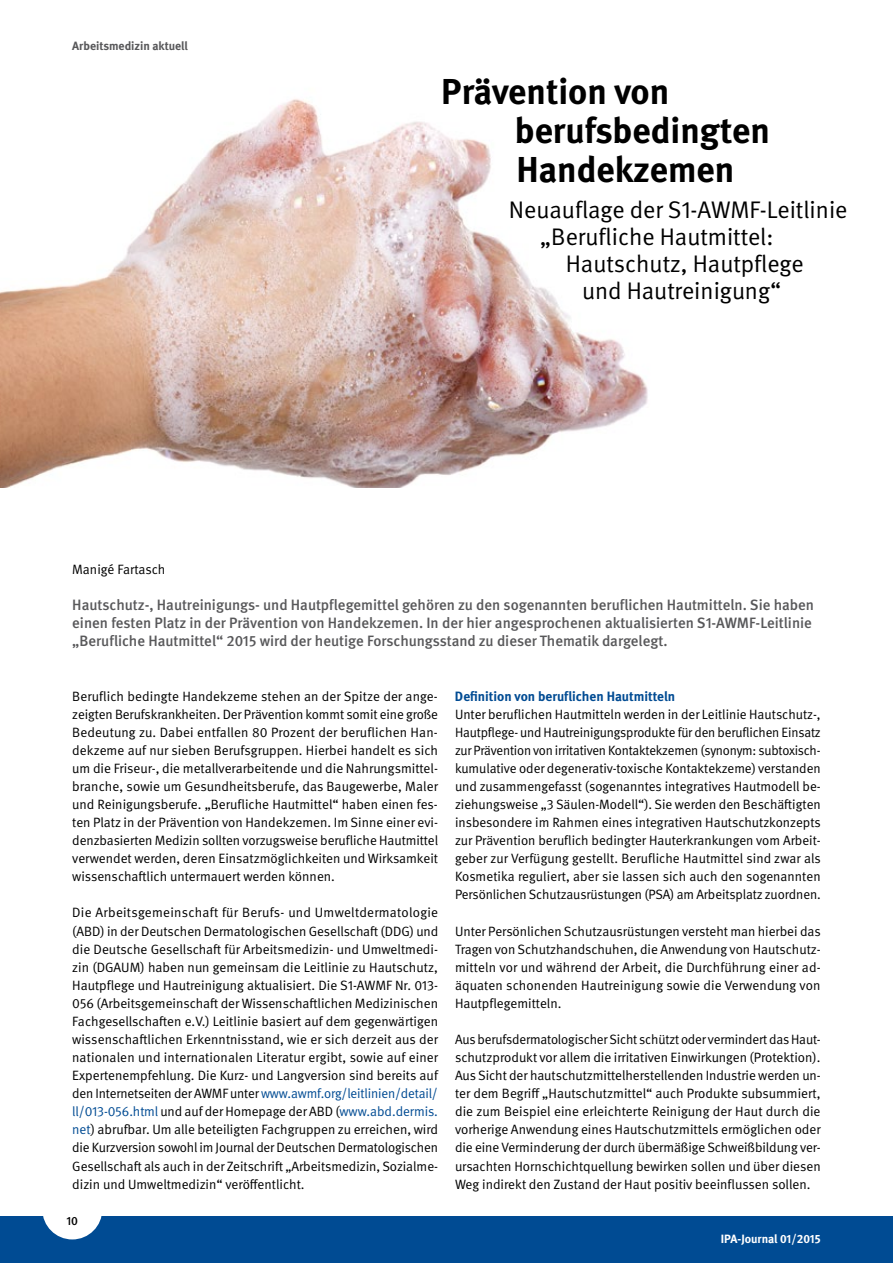
<style>
.page{position:relative;width:893px;height:1263px;background:#fff}
.page>*{position:absolute;margin:0;border:0;box-sizing:border-box;transform-origin:0 0}
.t1{font:700 36px/39px "DGUV Meta";color:#000}
.t2{font:24px "DGUV Meta";color:#000}
.t3{font:500 15px/18px "DGUV Meta";color:#58585a}
.t4{font:13.5px/18px "DGUV Meta";color:#000;text-align:justify}
.t5{font:700 13.5px "DGUV Meta";color:#004b93}
.t6{font:700 12px "DGUV Meta";color:#58585a}
.t7{font:700 12px "DGUV Meta";letter-spacing:-.005em;color:#fff}
.t8{font:500 12px "DGUV Meta";color:#000}
.s1{color:#004b93}
</style>
<div class="page">
<div style="left:0;top:1216px;width:893px;height:47px;background:#004b93"></div>
<img style="left:0;top:99px;width:648px;height:389px">
<div style="left:42px;top:1179px;width:60px;height:60px;background:#fff;border-radius:50%"></div>
<p class="t6" style="left:72px;top:39px;width:117px">Arbeitsmedizin aktuell</p>
<p class="t4" style="left:72px;top:561px;width:95px">Manigé Fartasch</p>
<h1 class="t1" style="left:515px;top:73px;width:257px;text-indent:-74px">Prävention von berufsbedingten<br>Handekzemen</h1>
<h2 class="t2" style="left:509px;top:196px;width:340px">Neuauflage der S1-AWMF-Leitlinie</h2>
<h2 class="t2" style="left:540px;top:223px;width:235px">„Berufliche Hautmittel:</h2>
<h2 class="t2" style="left:566px;top:250px;width:239px">Hautschutz, Hautpflege</h2>
<h2 class="t2" style="left:582px;top:277px;width:200px">und Hautreinigung“</h2>
<p class="t3" style="left:72px;top:596px;width:743px">Hautschutz-, Hautreinigungs- und Hautpflegemittel gehören zu den sogenannten beruflichen Hautmitteln. Sie haben einen festen Platz in der Prävention von Handekzemen. In der hier angesprochenen aktualisierten S1-AWMF-Leitlinie „Berufliche Hautmittel“ 2015 wird der heutige Forschungsstand zu dieser Thematik dargelegt.</p>
<p class="t4" style="left:72px;top:687px;width:367px">Beruflich bedingte Handekzeme stehen an der Spitze der ange&shy;zeigten Berufskrankheiten. Der Prävention kommt somit eine große Bedeutung zu. Dabei entfallen 80 Prozent der beruflichen Han&shy;dekzeme auf nur sieben Berufsgruppen. Hierbei handelt es sich um die Friseur-, die metallverarbeitende und die Nahrungsmittel&shy;branche, sowie um Gesundheitsberufe, das Baugewerbe, Maler und Reinigungsberufe. „Berufliche Hautmittel“ haben einen fes&shy;ten Platz in der Prävention von Handekzemen. Im Sinne einer evi&shy;denzbasierten Medizin sollten vorzugsweise berufliche Hautmittel verwendet werden, deren Einsatzmöglichkeiten und Wirksamkeit wissenschaftlich untermauert werden können.</p>
<p class="t4" style="left:72px;top:904px;width:367px">Die Arbeitsgemeinschaft für Berufs- und Umweltdermatologie (ABD) in der Deutschen Dermatologischen Gesellschaft (DDG) und die Deutsche Gesellschaft für Arbeitsmedizin- und Umweltmedi&shy;zin (DGAUM) haben nun gemeinsam die Leitlinie zu Hautschutz, Hautpflege und Hautreinigung aktualisiert. Die S1-AWMF Nr. 013- 056 (Arbeitsgemeinschaft der Wissenschaftlichen Medizinischen Fachgesellschaften e.V.) Leitlinie basiert auf dem gegenwärtigen wissenschaftlichen Erkenntnisstand, wie er sich derzeit aus der nationalen und internationalen Literatur ergibt, sowie auf einer Expertenempfehlung. Die Kurz- und Langversion sind bereits auf den Internetseiten der AWMF unter <span class="s1">www.awmf.org/leitlinien/detail/ ll/013-056.html</span> und auf der Homepage der ABD (<span class="s1">www.abd.dermis. net</span>) abrufbar. Um alle beteiligten Fachgruppen zu erreichen, wird die Kurzversion sowohl im Journal der Deutschen Dermatologischen Gesellschaft als auch in der Zeitschrift „Arbeitsmedizin, Sozialme&shy;dizin und Umweltmedizin“ veröffentlicht.</p>
<p class="t8" style="left:66px;top:1213px;width:13px">10</p>
<p class="t5" style="left:455px;top:688px;width:222px">Definition von beruflichen Hautmitteln</p>
<p class="t4" style="left:455px;top:705px;width:367px">Unter beruflichen Hautmitteln werden in der Leitlinie Hautschutz-, Hautpflege- und Hautreinigungsprodukte für den beruflichen Einsatz zur Prävention von irritativen Kontaktekzemen (synonym: subtoxisch&shy;kumulative oder degenerativ-toxische Kontaktekzeme) verstanden und zusammengefasst (sogenanntes integratives Hautmodell be&shy;ziehungsweise „3 Säulen-Modell“). Sie werden den Beschäftigten insbesondere im Rahmen eines integrativen Hautschutzkonzepts zur Prävention beruflich bedingter Hauterkrankungen vom Arbeit&shy;geber zur Verfügung gestellt. Berufliche Hautmittel sind zwar als Kosmetika reguliert, aber sie lassen sich auch den sogenannten Persönlichen Schutzausrüstungen (PSA) am Arbeitsplatz zuordnen.</p>
<p class="t4" style="left:455px;top:922px;width:367px">Unter Persönlichen Schutzausrüstungen versteht man hierbei das Tragen von Schutzhandschuhen, die Anwendung von Hautschutz&shy;mitteln vor und während der Arbeit, die Durchführung einer ad&shy;äquaten schonenden Hautreinigung sowie die Verwendung von Hautpflegemitteln.</p>
<p class="t4" style="left:455px;top:1031px;width:367px">Aus berufsdermatologischer Sicht schützt oder vermindert das Haut&shy;schutzprodukt vor allem die irritativen Einwirkungen (Protektion).<br>Aus Sicht der hautschutzmittelherstellenden Industrie werden un&shy;ter dem Begriff „Hautschutzmittel“ auch Produkte subsummiert, die zum Beispiel eine erleichterte Reinigung der Haut durch die vorherige Anwendung eines Hautschutzmittels ermöglichen oder die eine Verminderung der durch übermäßige Schweißbildung ver&shy;ursachten Hornschichtquellung bewirken sollen und über diesen Weg indirekt den Zustand der Haut positiv beeinflussen sollen.</p>
<p class="t7" style="left:721px;top:1231px;width:101px">IPA-Journal 01/2015</p>
</div>
